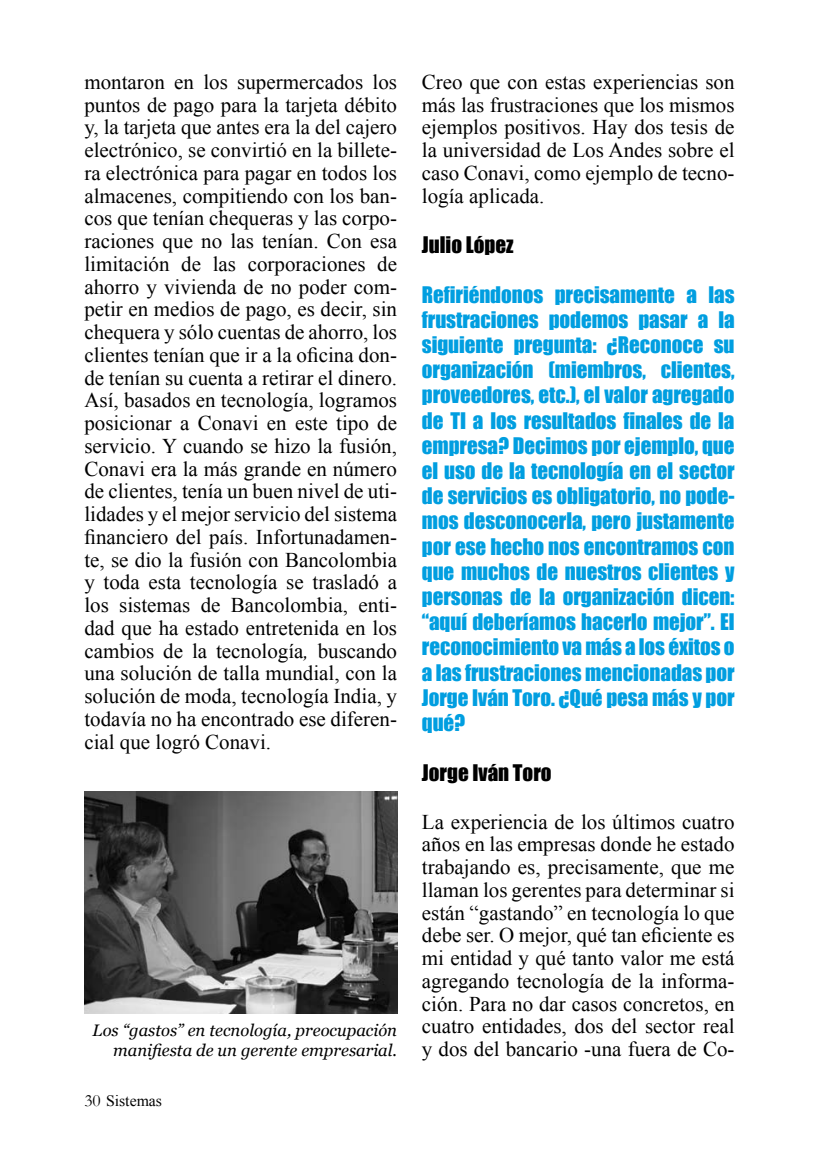
<style>
.page{position:relative;width:819px;height:1166px;background:#fff}
.page>*{position:absolute;margin:0;border:0;box-sizing:border-box;transform-origin:0 0}
.t1{font:21px/22.8px "Times New Roman";color:#000;text-align:justify}
.t2{font:21px/25.2px "Impact";letter-spacing:-.005em;color:#009ee0;text-align:justify}
.t3{font:21px "Impact";color:#000}
.t4{font:italic 16.62px/19.9px "Georgia";color:#000;text-align:right}
.t5{font:15.75px "Times New Roman";color:#000}
.s1{font-style:italic}
.s2{font-family:"Garamond";font-size:17.5px}
</style>
<div class="page">
<img style="left:84px;top:792px;width:313px;height:221px">
<p class="t1" style="left:84px;top:70px;width:314px">montaron en los supermercados los puntos de pago para la tarjeta débito y, la tarjeta que antes era la del cajero electrónico, se convirtió en la billete&shy;ra electrónica para pagar en todos los almacenes, compitiendo con los ban&shy;cos que tenían chequeras y las corpo&shy;raciones que no las tenían. Con esa limitación de las corporaciones de ahorro y vivienda de no poder com&shy;petir en medios de pago, es decir, sin chequera y sólo cuentas de ahorro, los clientes tenían que ir a la oficina don&shy;de tenían su cuenta a retirar el dinero.<br>Así, basados en tecnología, logramos posicionar a Conavi en este tipo de servicio. Y cuando se hizo la fusión, Conavi era la más grande en número de clientes, tenía un buen nivel de uti&shy;lidades y el mejor servicio del sistema financiero del país. Infortunadamen&shy;te, se dio la fusión con Bancolombia y toda esta tecnología se trasladó a los sistemas de Bancolombia, enti&shy;dad que ha estado entretenida en los cambios de la tecnología<span class="s1">,</span> buscando una solución de talla mundial, con la solución de moda, tecnología India, y todavía no ha encontrado ese diferen&shy;cial que logró Conavi.</p>
<p class="t1" style="left:422px;top:70px;width:314px">Creo que con estas experiencias son más las frustraciones que los mismos ejemplos positivos. Hay dos tesis de la universidad de Los Andes sobre el caso Conavi, como ejemplo de tecno&shy;logía aplicada.</p>
<p class="t3" style="left:422px;top:228px;width:93px">Julio López</p>
<p class="t2" style="left:422px;top:281px;width:314px">Refiriéndonos precisamente a las frustraciones podemos pasar a la siguiente pregunta: ¿Reconoce su organización (miembros, clientes, proveedores, etc.), el valor agregado de TI a los resultados finales de la empresa? Decimos por ejemplo, que el uso de la tecnología en el sector de servicios es obligatorio, no pode&shy;mos desconocerla, pero justamente por ese hecho nos encontramos con que muchos de nuestros clientes y personas de la organización dicen: “aquí deberíamos hacerlo mejor”. El reconocimiento va más a los éxitos o a las frustraciones mencionadas por Jorge Iván Toro. ¿Qué pesa más y por qué?</p>
<p class="t3" style="left:422px;top:756px;width:131px">Jorge Iván Toro</p>
<p class="t1" style="left:422px;top:810px;width:314px">La experiencia de los últimos cuatro años en las empresas donde he estado trabajando es, precisamente, que me llaman los gerentes para determinar si están “gastando” en tecnología lo que debe ser. O mejor, qué tan eficiente es mi entidad y qué tanto valor me está agregando tecnología de la informa&shy;ción. Para no dar casos concretos, en cuatro entidades, dos del sector real y dos del bancario -una fuera de Co-</p>
<p class="t4" style="left:93px;top:1020px;width:306px">Los “gastos” en tecnología, preocupación manifiesta de un gerente empresarial.</p>
<p class="t5" style="left:84px;top:1090px;width:79px"><span class="s2">30</span> Sistemas</p>
</div>
